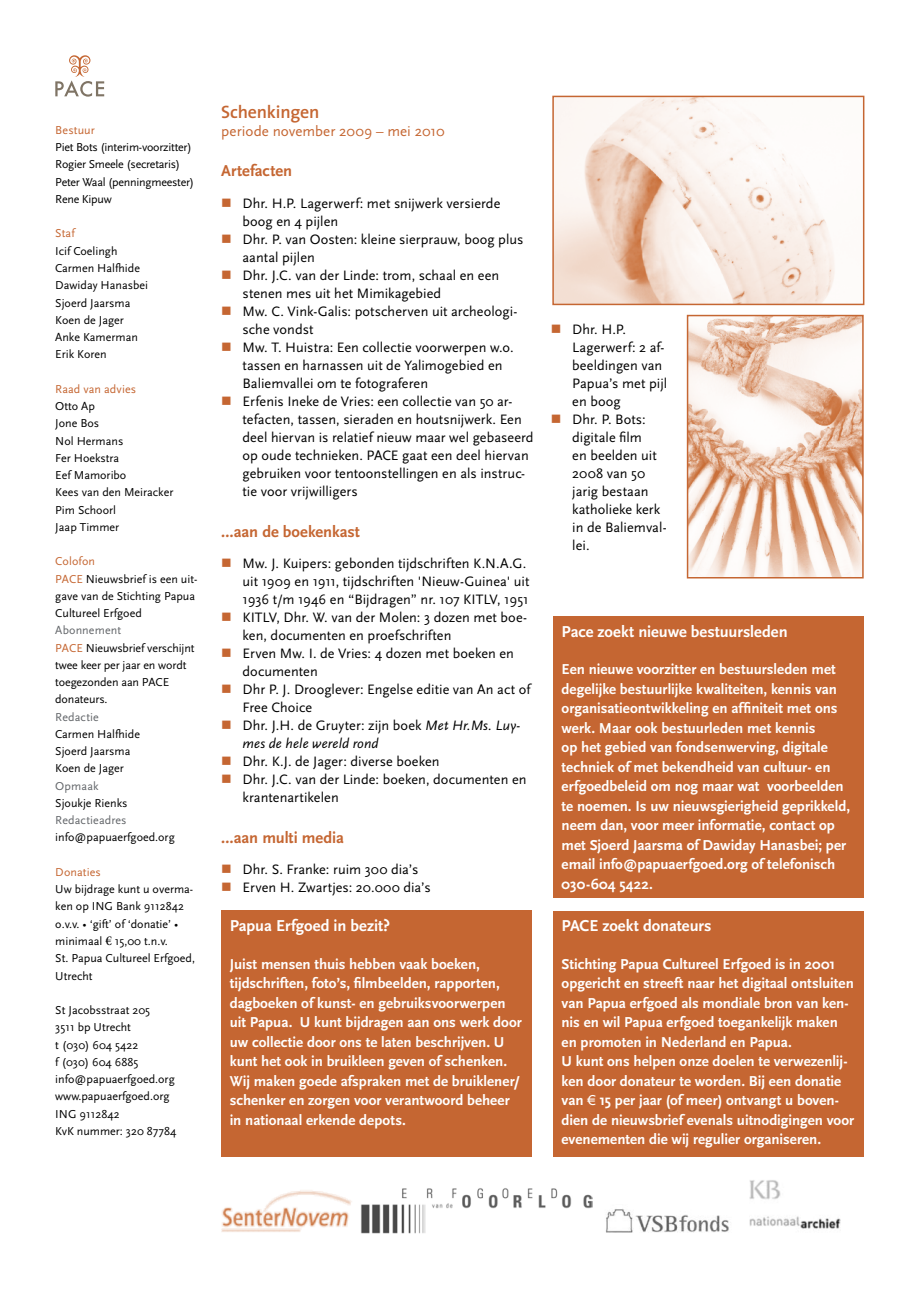
<style>
.page{position:relative;width:919px;height:1289px;background:#fff}
.page>*{position:absolute;margin:0;border:0;box-sizing:border-box;transform-origin:0 0}
.t1{font:600 18px "The Sans";letter-spacing:-.01em;color:#c56632}
.t2{font:700 16.5px "Scala Sans";letter-spacing:-.005em;color:#fff}
.t3{font:700 16.5px "Scala Sans LF";color:#c56632}
.t4{font:700 15px/19.5px "Scala Sans";color:#fff}
.t5{font:15px "Scala Sans";letter-spacing:.005em;color:#c56632}
.t6{font:14.25px/18px "Scala Sans";letter-spacing:.005em;color:#000}
.t7{font:italic 14.25px/18px "Scala Sans";letter-spacing:.01em;color:#000}
.t8{font:12px/17.2px "Scala Sans";color:#000}
.t9{font:12px/17.2px "Scala Sans";letter-spacing:-.02em;color:#000}
.t10{font:12px/17.2px "Scala Sans";letter-spacing:.01em;color:#c56632}
.t11{font:12px "Scala Sans";letter-spacing:.01em;color:#63666a}
.s1{font-family:"Minion Pro";font-weight:500;font-size:13.5px}
.s2{color:#c56632}
.s3{font-style:normal}
.s4{font-family:"Scala Sans LF";font-weight:400}
</style>
<div class="page">
<svg style="left:55px;top:55px;width:49px;height:42px"></svg>
<img style="left:361px;top:1188px;width:231px;height:45px">
<div style="left:221px;top:910px;width:310px;height:247px;background:#c56632"></div>
<div style="left:553px;top:910px;width:310px;height:246px;background:#c56632"></div>
<img style="left:606px;top:1209px;width:123px;height:24px">
<img style="left:221px;top:1190px;width:131px;height:42px">
<img style="left:749px;top:1180px;width:91px;height:49px">
<img style="left:555px;top:99px;width:280px;height:203px">
<div style="left:552px;top:96px;width:312px;height:209px;border:2px solid #c56632"></div>
<div style="left:553px;top:616px;width:310px;height:281px;background:#c56632"></div>
<img style="left:689px;top:318px;width:171px;height:257px">
<div style="left:686px;top:315px;width:177px;height:263px;border:2px solid #c56632"></div>
<p class="t10" style="left:55px;top:122px;width:41px">Bestuur</p>
<p class="t9" style="left:55px;top:139px;width:140px">Piet Bots (interim-voorzitter)<br>Rogier Smeele (secretaris)<br>Peter Waal (penningmeester)<br>Rene Kipuw</p>
<p class="t10" style="left:55px;top:225px;width:21px">Staf</p>
<p class="t8" style="left:55px;top:242px;width:94px">Icif Coelingh<br>Carmen Halfhide<br>Dawiday Hanasbei<br>Sjoerd Jaarsma<br>Koen de Jager<br>Anke Kamerman<br>Erik Koren</p>
<p class="t10" style="left:55px;top:380px;width:82px">Raad van advies</p>
<p class="t8" style="left:55px;top:398px;width:120px">Otto Ap<br>Jone Bos<br>Nol Hermans<br>Fer Hoekstra<br>Eef Mamoribo<br>Kees van den Meiracker<br>Pim Schoorl<br>Jaap Timmer</p>
<p class="t10" style="left:55px;top:553px;width:41px">Colofon pace</p>
<p class="t8" style="left:55px;top:570px;width:144px;text-indent:31px">Nieuwsbrief is een uit&shy;gave van de Stichting Papua<br>Cultureel Erfgoed</p>
<p class="t11" style="left:55px;top:624px;width:67px">Abonnement</p>
<p class="t10" style="left:55px;top:639px;width:8px">pace</p>
<p class="t8" style="left:55px;top:639px;width:141px;text-indent:30px">Nieuwsbrief verschijnt twee keer per jaar en wordt toegezonden aan PACE donateurs.</p>
<p class="t11" style="left:55px;top:710px;width:45px">Redactie</p>
<p class="t8" style="left:55px;top:725px;width:86px">Carmen Halfhide<br>Sjoerd Jaarsma<br>Koen de Jager</p>
<p class="t11" style="left:55px;top:779px;width:45px">Opmaak</p>
<p class="t8" style="left:55px;top:794px;width:74px">Sjoukje Rienks</p>
<p class="t11" style="left:55px;top:813px;width:73px">Redactieadres</p>
<p class="t8" style="left:55px;top:829px;width:121px">info@papuaerfgoed.org</p>
<p class="t10" style="left:55px;top:863px;width:47px">Donaties</p>
<p class="t8" style="left:55px;top:880px;width:141px">Uw bijdrage kunt u overma&shy;ken op ING Bank 9112842 o.v.v. • ‘gift’ of ‘donatie’ • minimaal <span class="s1">€</span> 15,00 t.n.v.<br>St. Papua Cultureel Erfgoed,<br>Utrecht</p>
<p class="t8" style="left:55px;top:1001px;width:123px">St Jacobsstraat 205<br>3511 bp Utrecht<br>t (030) 604 5422<br>f (030) 604 6885 info@papuaerfgoed.org www.papuaerfgoed.org<br>ING 9112842<br>KvK nummer: 320 87784</p>
<p class="t1" style="left:221px;top:100px;width:100px">Schenkingen</p>
<p class="t5" style="left:221px;top:123px;width:225px">periode november 2009 – mei 2010</p>
<p class="t3" style="left:221px;top:162px;width:72px">Artefacten</p>
<p class="t6" style="left:242px;top:194px;width:259px;text-indent:-21px"><span class="s2">■</span> Dhr. H.P. Lagerwerf: met snijwerk versierde boog en 4 pijlen</p>
<p class="t6" style="left:242px;top:230px;width:282px;text-indent:-21px"><span class="s2">■</span> Dhr. P. van Oosten: kleine sierprauw, boog plus aantal pijlen</p>
<p class="t6" style="left:242px;top:266px;width:258px;text-indent:-21px"><span class="s2">■</span> Dhr. J.C. van der Linde: trom, schaal en een stenen mes uit het Mimikagebied</p>
<p class="t6" style="left:242px;top:302px;width:276px;text-indent:-21px"><span class="s2">■</span> Mw. C. Vink-Galis: potscherven uit archeologi&shy;sche vondst</p>
<p class="t6" style="left:242px;top:338px;width:272px;text-indent:-21px"><span class="s2">■</span> Mw. T. Huistra: Een collectie voorwerpen w.o. tassen en harnassen uit de Yalimogebied en<br>Baliemvallei om te fotograferen</p>
<p class="t6" style="left:242px;top:392px;width:292px;text-indent:-21px"><span class="s2">■</span> Erfenis Ineke de Vries: een collectie van 50 ar&shy;tefacten, tassen, sieraden en houtsnijwerk. Een deel hiervan is relatief nieuw maar wel gebaseerd op oude technieken. PACE gaat een deel hiervan gebruiken voor tentoonstellingen en als instruc&shy;tie voor vrijwilligers</p>
<p class="t3" style="left:221px;top:522px;width:140px">…aan de boekenkast</p>
<p class="t6" style="left:242px;top:554px;width:288px;text-indent:-21px"><span class="s2">■</span> Mw. J. Kuipers: gebonden tijdschriften K.N.A.G. uit 1909 en 1911, tijdschriften 'Nieuw-Guinea' uit<br>1936 t/m 1946 en “Bijdragen” nr. 107 KITLV, 1951</p>
<p class="t6" style="left:242px;top:608px;width:286px;text-indent:-21px"><span class="s2">■</span> KITLV, Dhr. W. van der Molen: 3 dozen met boe&shy;ken, documenten en proefschriften</p>
<p class="t6" style="left:242px;top:644px;width:273px;text-indent:-21px"><span class="s2">■</span> Erven Mw. I. de Vries: 4 dozen met boeken en documenten</p>
<p class="t6" style="left:242px;top:680px;width:289px;text-indent:-21px"><span class="s2">■</span> Dhr P. J. Drooglever: Engelse editie van An act of<br>Free Choice</p>
<p class="t7" style="left:242px;top:716px;width:279px;text-indent:-21px"><span class="s2">■</span> <span class="s3">Dhr. J.H. de Gruyter: zijn boek</span> Met Hr.Ms. Luy&shy;mes de hele wereld rond</p>
<p class="t6" style="left:221px;top:752px;width:220px"><span class="s2">■</span> Dhr. K.J. de Jager: diverse boeken</p>
<p class="t6" style="left:242px;top:770px;width:285px;text-indent:-21px"><span class="s2">■</span> Dhr. J.C. van der Linde: boeken, documenten en krantenartikelen</p>
<p class="t3" style="left:221px;top:828px;width:124px">…aan multi media</p>
<p class="t6" style="left:221px;top:860px;width:199px"><span class="s2">■</span> Dhr. S. Franke: ruim 300 dia’s</p>
<p class="t6" style="left:221px;top:878px;width:211px"><span class="s2">■</span> Erven H. Zwartjes: 20.000 dia’s</p>
<p class="t2" style="left:230px;top:916px;width:162px">Papua Erfgoed in bezit?</p>
<p class="t4" style="left:230px;top:954px;width:293px">Juist mensen thuis hebben vaak boeken, tijdschriften, foto’s, filmbeelden, rapporten, dagboeken of kunst- en gebruiksvoorwerpen uit Papua. U kunt bijdragen aan ons werk door uw collectie door ons te laten beschrijven. U kunt het ook in bruikleen geven of schenken.<br>Wij maken goede afspraken met de bruiklener/ schenker en zorgen voor verantwoord beheer in nationaal erkende depots.</p>
<p class="t6" style="left:572px;top:320px;width:96px;text-indent:-21px"><span class="s2">■</span> Dhr. H.P.<br>Lagerwerf: 2 af&shy;beeldingen van<br>Papua’s met pijl en boog</p>
<p class="t6" style="left:572px;top:410px;width:96px;text-indent:-21px"><span class="s2">■</span> Dhr. P. Bots: digitale film<br>en beelden uit<br>2008 van 50 jarig bestaan katholieke kerk in de Baliemval&shy;lei.</p>
<p class="t2" style="left:561px;top:622px;width:227px">Pace zoekt nieuwe bestuursleden</p>
<p class="t4" style="left:561px;top:660px;width:290px">Een nieuwe voorzitter en bestuursleden met degelijke bestuurlijke kwaliteiten, kennis van organisatieontwikkeling en affiniteit met ons werk. Maar ook bestuurleden met kennis<br>op het gebied van fondsenwerving, digitale techniek of met bekendheid van cultuur- en erfgoedbeleid om nog maar wat voorbeelden te noemen. Is uw nieuwsgierigheid geprikkeld, neem dan, voor meer informatie, contact op met Sjoerd Jaarsma of Dawiday Hanasbei; per email info@papuaerfgoed.org of telefonisch 030-604 5422.</p>
<p class="t2" style="left:561px;top:917px;width:151px">PACE zoekt donateurs</p>
<p class="t4" style="left:561px;top:954px;width:294px">Stichting Papua Cultureel Erfgoed is in 2001 opgericht en streeft naar het digitaal ontsluiten van Papua erfgoed als mondiale bron van ken&shy;nis en wil Papua erfgoed toegankelijk maken en promoten in Nederland en Papua.<br>U kunt ons helpen onze doelen te verwezenlij&shy;ken door donateur te worden. Bij een donatie van <span class="s4">€</span> 15 per jaar (of meer) ontvangt u boven&shy;dien de nieuwsbrief evenals uitnodigingen voor evenementen die wij regulier organiseren.</p>
</div>
